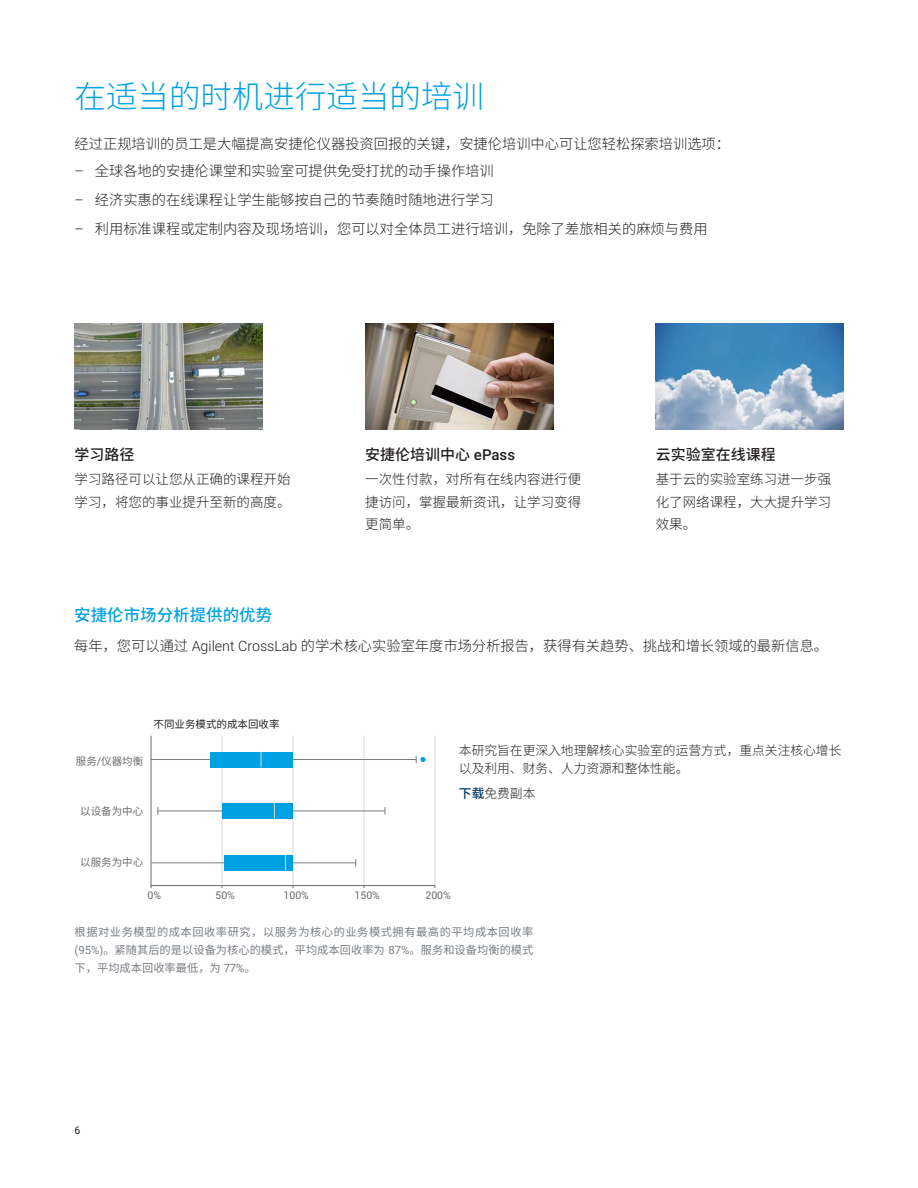
<style>
.page{position:relative;width:918px;height:1188px;background:#fff}
.page>*{position:absolute;margin:0;border:0;box-sizing:border-box;transform-origin:0 0}
.t1{font:300 31.5px "Noto Sans CJ Ksc";color:#00a1e3}
.t2{font:500 16.5px "Noto Sans CJ Ksc";color:#00a1e3}
.t3{font:500 15px "Noto Sans CJ Ksc";color:#231f20}
.t4{font:300 14.25px "Noto Sans CJ Ksc";color:#231f20}
.t5{font:300 13.5px/22.5px "Noto Sans CJ Ksc";color:#231f20;text-align:justify}
.t6{font:300 12.75px/18.8px "Noto Sans CJ Ksc";color:#231f20}
.t7{font:11.25px/18px "Noto Sans CJ Ksc";color:#787d83;text-align:justify}
.t8{font:10.5px "Noto Sans CJ Ksc";color:#6c6d70}
.t9{font:10.5px "Roboto";color:#6c6d70}
.t10{font:10.5px "Noto Sans CJ Ksc";color:#231f20}
.t11{font:10.5px "Roboto";color:#231f20}
.s1{font-family:"Roboto"}
.s2{font-weight:500;color:#003a63}
</style>
<div class="page">
<hr style="left:222px;top:736px;width:1px;height:150px;background:#d8d9d7">
<hr style="left:293px;top:736px;width:1px;height:150px;background:#d8d9d7">
<hr style="left:364px;top:736px;width:1px;height:150px;background:#d8d9d7">
<hr style="left:435px;top:736px;width:1px;height:150px;background:#d8d9d7">
<hr style="left:151px;top:885px;width:283px;height:1px;background:#6c6d70">
<hr style="left:158px;top:811px;width:227px;height:1px;background:#787d83">
<hr style="left:151px;top:759px;width:265px;height:1px;background:#787d83">
<div style="left:222px;top:803px;width:70px;height:16px;background:#00a1e3"></div>
<div style="left:210px;top:752px;width:83px;height:15px;background:#00a1e3"></div>
<hr style="left:151px;top:736px;width:1px;height:150px;background:#6c6d70">
<svg style="left:261px;top:752px;width:1px;height:15px"></svg>
<svg style="left:274px;top:803px;width:1px;height:16px"></svg>
<hr style="left:151px;top:862px;width:205px;height:1px;background:#787d83">
<svg style="left:416px;top:756px;width:10px;height:7px"></svg>
<div style="left:224px;top:855px;width:69px;height:16px;background:#00a1e3"></div>
<svg style="left:285px;top:855px;width:1px;height:16px"></svg>
<img style="left:74px;top:324px;width:188px;height:106px">
<img style="left:656px;top:324px;width:188px;height:106px">
<img style="left:365px;top:324px;width:188px;height:106px">
<h1 class="t1" style="left:75px;top:79px;width:411px">在适当的时机进行适当的培训</h1>
<p class="t4" style="left:75px;top:136px;width:657px">经过正规培训的员工是大幅提高安捷伦仪器投资回报的关键，安捷伦培训中心可让您轻松探索培训选项：</p>
<p class="t4" style="left:75px;top:163px;width:421px"><span class="s1">–</span> 全球各地的安捷伦课堂和实验室可提供免受打扰的动手操作培训</p>
<p class="t4" style="left:75px;top:192px;width:421px"><span class="s1">–</span> 经济实惠的在线课程让学生能够按自己的节奏随时随地进行学习</p>
<p class="t4" style="left:75px;top:221px;width:634px"><span class="s1">–</span> 利用标准课程或定制内容及现场培训，您可以对全体员工进行培训，免除了差旅相关的麻烦与费用</p>
<p class="t3" style="left:75px;top:446px;width:61px">学习路径</p>
<p class="t5" style="left:75px;top:468px;width:217px">学习路径可以让您从正确的课程开始学习，将您的事业提升至新的高度。</p>
<p class="t3" style="left:365px;top:446px;width:151px">安捷伦培训中心 <span class="s1">ePass</span></p>
<p class="t5" style="left:365px;top:468px;width:217px">一次性付款，对所有在线内容进行便捷访问，掌握最新资讯，让学习变得更简单。</p>
<p class="t3" style="left:656px;top:446px;width:121px">云实验室在线课程</p>
<p class="t5" style="left:656px;top:468px;width:177px">基于云的实验室练习进一步强化了网络课程，大大提升学习效果。</p>
<p class="t2" style="left:74px;top:606px;width:199px">安捷伦市场分析提供的优势</p>
<p class="t4" style="left:74px;top:637px;width:755px">每年，您可以通过 <span class="s1">Agilent CrossLab</span> 的学术核心实验室年度市场分析报告，获得有关趋势、挑战和增长领域的最新信息。</p>
<p class="t8" style="left:76px;top:755px;width:69px">服务<span class="s1">/</span>仪器均衡</p>
<p class="t10" style="left:154px;top:719px;width:127px">不同业务模式的成本回收率</p>
<p class="t8" style="left:80px;top:805px;width:64px">以设备为中心</p>
<p class="t6" style="left:459px;top:741px;width:384px">本研究旨在更深入地理解核心实验室的运营方式，重点关注核心增长以及利用、财务、人力资源和整体性能。</p>
<p class="t6" style="left:459px;top:784px;width:78px"><span class="s2">下载</span>免费副本</p>
<p class="t8" style="left:80px;top:857px;width:65px">以服务为中心</p>
<p class="t9" style="left:147px;top:887px;width:15px">0%</p>
<p class="t9" style="left:215px;top:887px;width:21px">50%</p>
<p class="t9" style="left:284px;top:887px;width:27px">100%</p>
<p class="t9" style="left:355px;top:887px;width:27px">150%</p>
<p class="t9" style="left:426px;top:887px;width:27px">200%</p>
<p class="t7" style="left:75px;top:924px;width:460px">根据对业务模型的成本回收率研究，以服务为核心的业务模式拥有最高的平均成本回收率<span class="s1">(95%)</span>。紧随其后的是以设备为核心的模式，平均成本回收率为 <span class="s1">87%</span>。服务和设备均衡的模式下，平均成本回收率最低，为 <span class="s1">77%</span>。</p>
<p class="t11" style="left:75px;top:1123px;width:7px">6</p>
</div>
